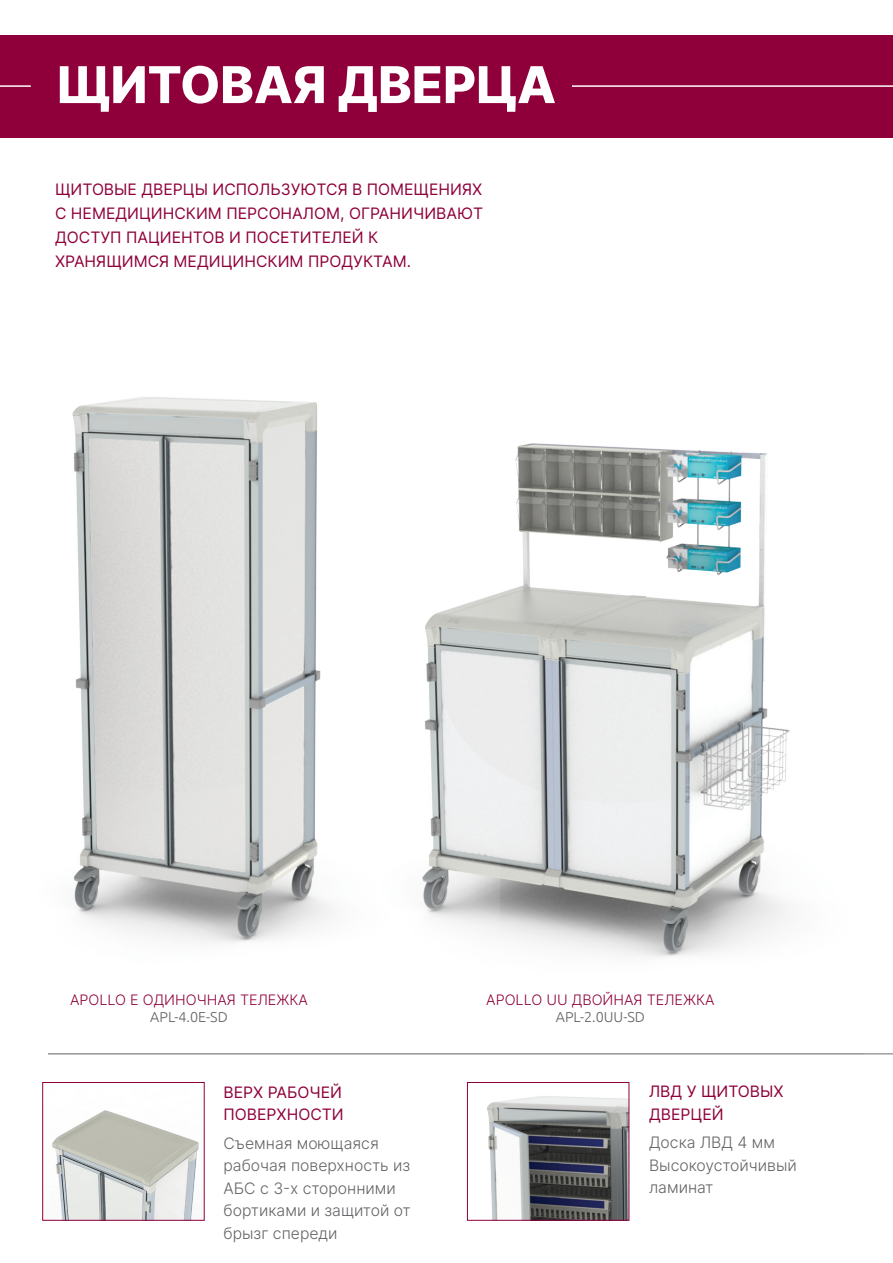
<style>
.page{position:relative;width:893px;height:1263px;background:#fff}
.page>*{position:absolute;margin:0;border:0;box-sizing:border-box;transform-origin:0 0}
.t1{font:800 50.7px "Inter";color:#fff}
.t2{font:15.75px/24px "Inter";color:#8f003a}
.t3{font:300 15.75px/22.5px "Inter";color:#636366}
.t4{font:300 14.4px "Inter";color:#8f003a}
.t5{font:300 14.4px "Ubuntu";color:#636366}
</style>
<div class="page">
<img style="left:499px;top:443px;width:291px;height:514px">
<div style="left:0;top:35px;width:893px;height:102px;background:#8f003a"></div>
<hr style="left:572px;top:85px;width:321px;height:2px;background:#fff">
<hr style="left:0;top:85px;width:31px;height:2px;background:#fff">
<hr style="left:48px;top:1053px;width:845px;height:1px;background:#636366">
<img style="left:72px;top:397px;width:427px;height:546px">
<img style="left:52px;top:1110px;width:147px;height:108px">
<div style="left:42px;top:1082px;width:162px;height:138px;border:1px solid #8f003a"></div>
<img style="left:487px;top:1096px;width:140px;height:122px">
<div style="left:467px;top:1082px;width:162px;height:138px;border:1px solid #8f003a"></div>
<h1 class="t1" style="left:55px;top:48px;width:503px">ЩИТОВАЯ ДВЕРЦА</h1>
<p class="t2" style="left:55px;top:177px;width:430px">ЩИТОВЫЕ ДВЕРЦЫ ИСПОЛЬЗУЮТСЯ В ПОМЕЩЕНИЯХ С НЕМЕДИЦИНСКИМ ПЕРСОНАЛОМ, ОГРАНИЧИВАЮТ ДОСТУП ПАЦИЕНТОВ И ПОСЕТИТЕЛЕЙ К ХРАНЯЩИМСЯ МЕДИЦИНСКИМ ПРОДУКТАМ.</p>
<p class="t4" style="left:70px;top:989px;width:239px">APOLLO E ОДИНОЧНАЯ ТЕЛЕЖКА</p>
<p class="t5" style="left:150px;top:1008px;width:79px">APL-4.0E-SD</p>
<p class="t2" style="left:224px;top:1080px;width:122px;line-height:22.5px">ВЕРХ РАБОЧЕЙ<br>ПОВЕРХНОСТИ</p>
<p class="t3" style="left:224px;top:1131px;width:189px">Съемная моющаяся рабочая поверхность из<br>АБС с 3-х сторонними бортиками и защитой от брызг спереди</p>
<p class="t4" style="left:486px;top:989px;width:230px">APOLLO UU ДВОЙНАЯ ТЕЛЕЖКА</p>
<p class="t5" style="left:556px;top:1008px;width:91px">APL-2.0UU-SD</p>
<p class="t2" style="left:649px;top:1080px;width:136px;line-height:22.5px">ЛВД У ЩИТОВЫХ<br>ДВЕРЦЕЙ</p>
<p class="t3" style="left:649px;top:1131px;width:149px">Доска ЛВД 4 мм<br>Высокоустойчивый ламинат</p>
</div>
